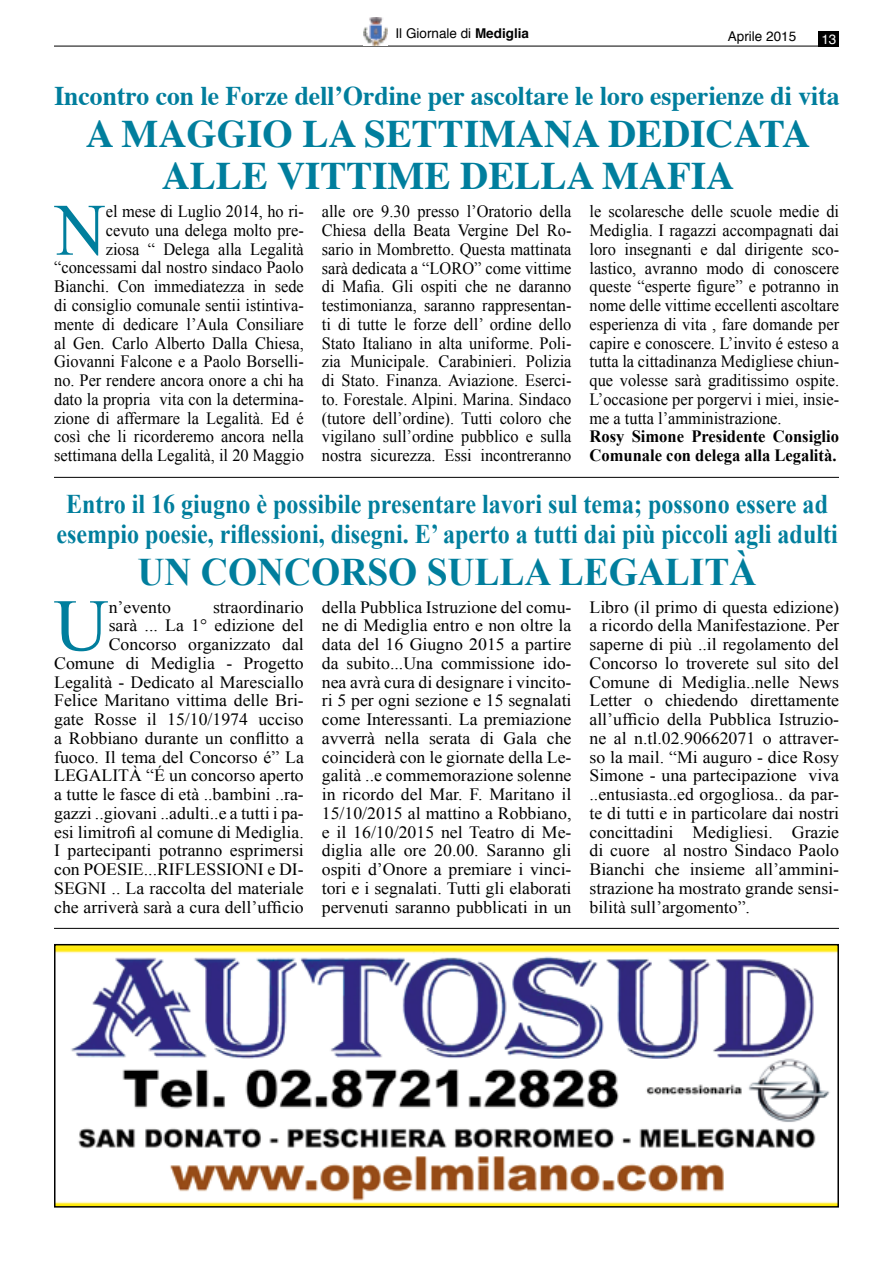
<style>
.page{position:relative;width:893px;height:1263px;background:#fff}
.page>*{position:absolute;margin:0;border:0;box-sizing:border-box;transform-origin:0 0}
.t1{font:73.95px "Times New Roman";color:#007e9d;scale:.95 1}
.t2{font:73.95px "Times New Roman";color:#007e9d}
.t3{font:700 39px/42px "Times";color:#007e9d;text-align:center}
.t4{font:700 39px "Times New Roman";color:#007e9d;scale:.96 1}
.t5{font:700 27px/30px "Times New Roman";color:#007e9d;text-align:center;scale:.89 1}
.t6{font:700 27px "Times";color:#007e9d;scale:.95 1}
.t7{font:17.25px/18.8px "Times New Roman";color:#000;text-align:justify}
.t8{font:17.25px/18.8px "Times New Roman";color:#000;text-align:justify;scale:.95 1}
.t9{font:700 17.25px/18.8px "Times New Roman";color:#000;scale:.96 1}
.t10{font:13.5px "Helvetica";color:#000}
.t11{font:13.5px "Helvetica";color:#fff}
.s1{font-weight:700}
</style>
<div class="page">
<hr style="left:54px;top:46px;width:785px;height:1px;background:#000">
<div style="left:819px;top:31px;width:20px;height:15px;background:#000"></div>
<img style="left:364px;top:17px;width:23px;height:29px">
<img style="left:57px;top:947px;width:779px;height:257px">
<div style="left:54px;top:944px;width:785px;height:263px;border:2px solid #000"></div>
<hr style="left:54px;top:928px;width:785px;height:1px;background:#000">
<hr style="left:54px;top:477px;width:785px;height:1px;background:#000">
<p class="t10" style="left:395px;top:23px;width:135px">Il Giornale di <span class="s1">Mediglia</span></p>
<p class="t10" style="left:728px;top:26px;width:70px">Aprile 2015</p>
<p class="t11" style="left:821px;top:29px;width:17px">13</p>
<h3 class="t6" style="left:54px;top:70px;width:828px">Incontro con le Forze dell’Ordine per ascoltare le loro esperienze di vita</h3>
<h2 class="t3" style="left:86px;top:109px;width:726px">A maggio la settimana dedicata alle vittime della mafia</h2>
<p class="t8" style="left:54px;top:202px;width:264px;text-align:right">el mese di Luglio 2014, ho ri-<br>cevuto una delega molto pre-<br>ziosa “ Delega alla Legalità “concessami dal nostro sindaco Paolo Bianchi. Con immediatezza in sede di consiglio comunale sentii istintiva&shy;mente di dedicare l’Aula Consiliare al Gen. Carlo Alberto Dalla Chiesa, Giovanni Falcone e a Paolo Borselli&shy;no. Per rendere ancora onore a chi ha dato la propria vita con la determina&shy;zione di affermare la Legalità. Ed é così che li ricorderemo ancora nella settimana della Legalità, il 20 Maggio</p>
<p class="t8" style="left:322px;top:202px;width:264px">alle ore 9.30 presso l’Oratorio della Chiesa della Beata Vergine Del Ro&shy;sario in Mombretto. Questa mattinata sarà dedicata a “LORO” come vittime di Mafia. Gli ospiti che ne daranno testimonianza, saranno rappresentan&shy;ti di tutte le forze dell’ ordine dello Stato Italiano in alta uniforme. Poli&shy;zia Municipale. Carabinieri. Polizia di Stato. Finanza. Aviazione. Eserci&shy;to. Forestale. Alpini. Marina. Sindaco (tutore dell’ordine). Tutti coloro che vigilano sull’ordine pubblico e sulla nostra sicurezza. Essi incontreranno</p>
<p class="t8" style="left:589px;top:202px;width:264px">le scolaresche delle scuole medie di Mediglia. I ragazzi accompagnati dai loro insegnanti e dal dirigente sco&shy;lastico, avranno modo di conoscere queste “esperte figure” e potranno in nome delle vittime eccellenti ascoltare esperienza di vita , fare domande per capire e conoscere. L’invito é esteso a tutta la cittadinanza Medigliese chiun&shy;que volesse sarà graditissimo ospite.<br>L’occasione per porgervi i miei, insie&shy;me a tutta l’amministrazione.</p>
<h1 class="t1" style="left:55px;top:180px;width:55px">N</h1>
<p class="t9" style="left:589px;top:427px;width:262px">Rosy Simone Presidente Consiglio<br>Comunale con delega alla Legalità.</p>
<h3 class="t5" style="left:56px;top:488px;width:879px">Entro il 16 giugno è possibile presentare lavori sul tema; possono essere ad esempio poesie, riflessioni, disegni. E’ aperto a tutti dai più piccoli agli adulti</h3>
<h2 class="t4" style="left:138px;top:545px;width:646px">Un concorso sulla legalità</h2>
<p class="t7" style="left:54px;top:597px;width:251px;text-align:right">straordinario<br>sarà ... La 1° edizione del<br>Concorso organizzato dal<br>Comune di Mediglia - Progetto<br>Legalità - Dedicato al Maresciallo<br>Felice Maritano vittima delle Bri&shy;gate Rosse il 15/10/1974 ucciso a Robbiano durante un conflitto a fuoco. Il tema del Concorso é” La<br>LEGALITÀ “É un concorso aperto a tutte le fasce di età ..bambini ..ra&shy;gazzi ..giovani ..adulti..e a tutti i pa&shy;esi limitrofi al comune di Mediglia.<br>I partecipanti potranno esprimersi con POESIE...RIFLESSIONI e DI-<br>SEGNI .. La raccolta del materiale che arriverà sarà a cura dell’ufficio</p>
<p class="t7" style="left:322px;top:597px;width:251px">della Pubblica Istruzione del comu&shy;ne di Mediglia entro e non oltre la data del 16 Giugno 2015 a partire da subito...Una commissione ido&shy;nea avrà cura di designare i vincito&shy;ri 5 per ogni sezione e 15 segnalati come Interessanti. La premiazione avverrà nella serata di Gala che coinciderà con le giornate della Le&shy;galità ..e commemorazione solenne in ricordo del Mar. F. Maritano il 15/10/2015 al mattino a Robbiano, e il 16/10/2015 nel Teatro di Me&shy;diglia alle ore 20.00. Saranno gli ospiti d’Onore a premiare i vinci&shy;tori e i segnalati. Tutti gli elaborati pervenuti saranno pubblicati in un</p>
<p class="t7" style="left:589px;top:597px;width:251px">Libro (il primo di questa edizione) a ricordo della Manifestazione. Per saperne di più ..il regolamento del Concorso lo troverete sul sito del Comune di Mediglia..nelle News Letter o chiedendo direttamente all’ufficio della Pubblica Istruzio&shy;ne al n.tl.02.90662071 o attraver&shy;so la mail. “Mi auguro - dice Rosy Simone - una partecipazione viva ..entusiasta..ed orgogliosa.. da par&shy;te di tutti e in particolare dai nostri concittadini Medigliesi. Grazie di cuore al nostro Sindaco Paolo Bianchi che insieme all’ammini&shy;strazione ha mostrato grande sensi&shy;bilità sull’argomento”.</p>
<h1 class="t2" style="left:54px;top:576px;width:56px">U</h1>
<p class="t7" style="left:109px;top:597px;width:64px">n’evento</p>
</div>
